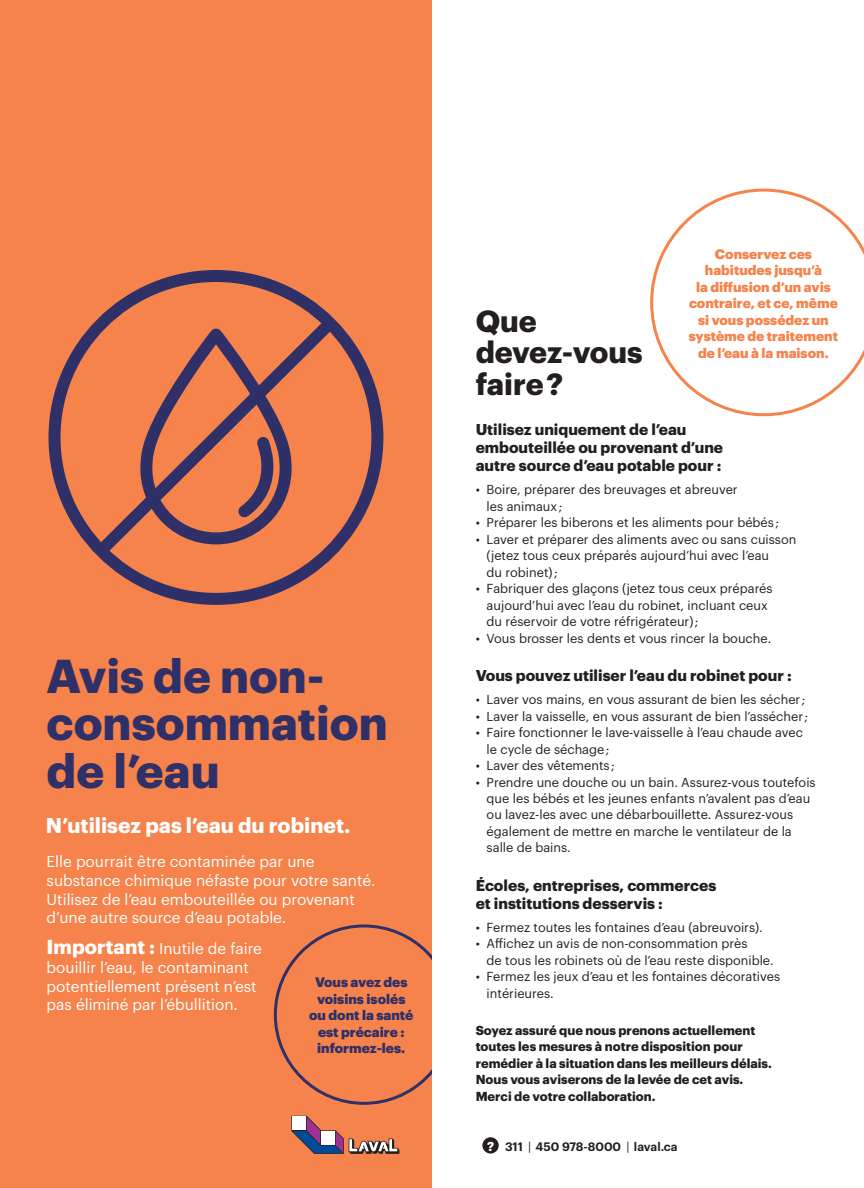
<style>
.page{position:relative;width:864px;height:1188px;background:#fff}
.page>*{position:absolute;margin:0;border:0;box-sizing:border-box;transform-origin:0 0}
.t1{font:700 46.5px/47.2px "Graphik";color:#303068}
.t2{font:700 30px/31.5px "Graphik";color:#231f20}
.t3{font:700 21px "Graphik";color:#fff}
.t4{font:15.3px/18.8px "Graphik";color:#fff}
.t5{font:700 15.3px/18px "Graphik";color:#231f20}
.t6{font:900 13.5px/16.5px "Graphik";color:#f5834b;text-align:center}
.t7{font:900 13.5px/16.5px "Graphik";color:#303068;text-align:center}
.t8{font:12.75px/16.5px "Graphik";color:#231f20}
.t9{font:700 12.75px/16.5px "Graphik";color:#231f20}
.t10{font:600 12px "Graphik";letter-spacing:-.005em;color:#231f20}
.s1{font-weight:700;font-size:19.8px}
.s2{font-weight:700;font-size:12.75px;color:#fff}
.s3{font-weight:400}
</style>
<div class="page">
<div style="left:0;top:0;width:432px;height:1188px;background:#f5834b"></div>
<div style="left:49px;top:270px;width:334px;height:335px;border:12px solid #303068;border-radius:50%"></div>
<svg style="left:84px;top:305px;width:264px;height:263px"></svg>
<svg style="left:125px;top:323px;width:168px;height:227px"></svg>
<svg style="left:291px;top:1116px;width:108px;height:38px"></svg>
<div style="left:482px;top:1137px;width:17px;height:17px;background:#231f20;border-radius:50%"></div>
<svg style="left:650px;top:189px;width:214px;height:227px"></svg>
<h1 class="t1" style="left:47px;top:649px;width:343px">Avis de non&shy;consommation de l’eau</h1>
<h3 class="t3" style="left:46px;top:809px;width:306px">N’utilisez pas l’eau du robinet.</h3>
<p class="t4" style="left:47px;top:851px;width:330px">Elle pourrait être contaminée par une substance chimique néfaste pour votre santé.<br>Utilisez de l’eau embouteillée ou provenant d’une autre source d’eau potable.</p>
<p class="t4" style="left:47px;top:938px;width:217px"><span class="s1">Important :</span> Inutile de faire bouillir l’eau, le contaminant potentiellement présent n’est pas éliminé par l’ébullition.</p>
<p class="t7" style="left:309px;top:973px;width:106px">Vous avez des voisins isolés ou dont la santé est précaire : informez-les.</p>
<p class="t6" style="left:689px;top:244px;width:151px">Conservez ces habitudes jusqu’à<br>la diffusion d’un avis contraire, et ce, même si vous possédez un système de traitement de l’eau à la maison.</p>
<h2 class="t2" style="left:476px;top:303px;width:168px">Que devez-vous faire ?</h2>
<p class="t5" style="left:476px;top:419px;width:249px">Utilisez uniquement de l’eau embouteillée ou provenant d’une autre source d’eau potable pour :</p>
<p class="t8" style="left:487px;top:480px;width:253px;text-indent:-11px">• Boire, préparer des breuvages et abreuver les animaux ;</p>
<p class="t8" style="left:476px;top:513px;width:305px">• Préparer les biberons et les aliments pour bébés ;</p>
<p class="t8" style="left:487px;top:530px;width:311px;text-indent:-11px">• Laver et préparer des aliments avec ou sans cuisson (jetez tous ceux préparés aujourd’hui avec l’eau<br>du robinet) ;</p>
<p class="t8" style="left:487px;top:579px;width:288px;text-indent:-11px">• Fabriquer des glaçons (jetez tous ceux préparés aujourd’hui avec l’eau du robinet, incluant ceux du réservoir de votre réfrigérateur) ;</p>
<p class="t8" style="left:476px;top:629px;width:297px">• Vous brosser les dents et vous rincer la bouche.</p>
<p class="t5" style="left:476px;top:665px;width:318px">Vous pouvez utiliser l’eau du robinet pour :</p>
<p class="t8" style="left:476px;top:690px;width:331px">• Laver vos mains, en vous assurant de bien les sécher ;</p>
<p class="t8" style="left:476px;top:707px;width:334px">• Laver la vaisselle, en vous assurant de bien l’assécher ;</p>
<p class="t8" style="left:487px;top:723px;width:318px;text-indent:-11px">• Faire fonctionner le lave-vaisselle à l’eau chaude avec le cycle de séchage ;</p>
<p class="t8" style="left:476px;top:756px;width:141px">• Laver des vêtements ;</p>
<p class="t8" style="left:487px;top:773px;width:331px;text-indent:-11px">• Prendre une douche ou un bain. Assurez-vous toutefois que les bébés et les jeunes enfants n’avalent pas d’eau ou lavez-les avec une débarbouillette. Assurez-vous également de mettre en marche le ventilateur de la salle de bains.</p>
<p class="t5" style="left:476px;top:875px;width:242px">Écoles, entreprises, commerces et institutions desservis :</p>
<p class="t8" style="left:476px;top:918px;width:289px">• Fermez toutes les fontaines d’eau (abreuvoirs).</p>
<p class="t8" style="left:487px;top:935px;width:289px;text-indent:-11px">• Affichez un avis de non-consommation près<br>de tous les robinets où de l’eau reste disponible.</p>
<p class="t8" style="left:487px;top:968px;width:295px;text-indent:-11px">• Fermez les jeux d’eau et les fontaines décoratives intérieures.</p>
<p class="t9" style="left:476px;top:1021px;width:298px">Soyez assuré que nous prenons actuellement toutes les mesures à notre disposition pour remédier à la situation dans les meilleurs délais.<br>Nous vous aviserons de la levée de cet avis.<br>Merci de votre collaboration.</p>
<p class="t10" style="left:487px;top:1137px;width:192px"><span class="s2">?</span> 311 <span class="s3">|</span> 450 978-8000 <span class="s3">|</span> laval.ca</p>
</div>
